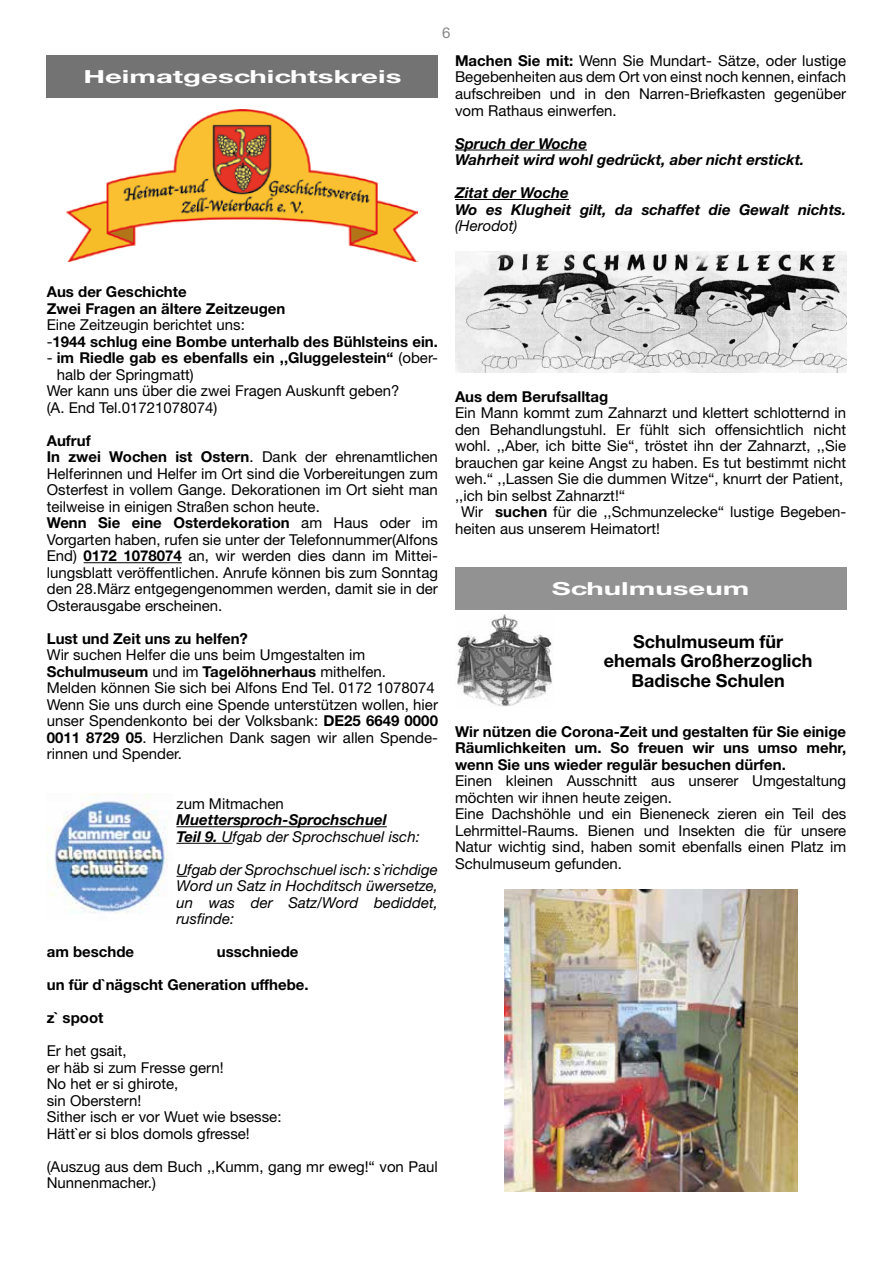
<style>
.page{position:relative;width:893px;height:1263px;background:#fff}
.page>*{position:absolute;margin:0;border:0;box-sizing:border-box;transform-origin:0 0}
.t1{font:700 18px/19.5px "Helvetica Neue";color:#000;text-align:center}
.t2{font:700 18px "Helvetica Neue CE";color:#fff;scale:1.63 1}
.t3{font:15px/16.5px "Helvetica Neue LT Std";color:#000}
.t4{font:700 15px/16.5px "Helvetica Neue LT Std";color:#000}
.t5{font:italic 700 15px/16.5px "Helvetica Neue LT Std";color:#000}
.t6{font:italic 15px/16.5px "Helvetica Neue LT Std";color:#000;text-align:justify}
.t7{font:15px "Helvetica Neue LT Std";color:#878787}
.s1{font-weight:700}
.s2{font-weight:400}
</style>
<div class="page">
<hr style="left:84px;top:562px;width:98px;height:1px;background:#000">
<hr style="left:176px;top:826px;width:211px;height:1px;background:#000">
<hr style="left:176px;top:843px;width:57px;height:1px;background:#000">
<div style="left:47px;top:55px;width:391px;height:43px;background:#737373"></div>
<img style="left:66px;top:109px;width:351px;height:153px">
<img style="left:48px;top:793px;width:120px;height:120px">
<hr style="left:455px;top:150px;width:132px;height:1px;background:#000">
<hr style="left:455px;top:199px;width:114px;height:1px;background:#000">
<img style="left:455px;top:252px;width:391px;height:120px">
<div style="left:455px;top:567px;width:391px;height:42px;background:#929292"></div>
<img style="left:457px;top:614px;width:95px;height:93px">
<img style="left:504px;top:889px;width:293px;height:302px">
<p class="t2" style="left:83px;top:66px;width:197px">Heimatgeschichtskreis</p>
<p class="t7" style="left:442px;top:24px;width:10px">6</p>
<p class="t3" style="left:455px;top:52px;width:393px;text-align:justify"><span class="s1">Machen Sie mit:</span> Wenn Sie Mundart- Sätze, oder lustige Begebenheiten aus dem Ort von einst noch kennen, einfach aufschreiben und in den Narren-Briefkasten gegenüber vom Rathaus einwerfen.</p>
<p class="t5" style="left:455px;top:135px;width:351px">Spruch der Woche<br>Wahrheit wird wohl gedrückt, aber nicht erstickt.</p>
<p class="t5" style="left:455px;top:184px;width:393px">Zitat der Woche<br>Wo es Klugheit gilt, da schaffet die Gewalt nichts.</p>
<p class="t6" style="left:455px;top:217px;width:64px">(Herodot)</p>
<p class="t4" style="left:47px;top:283px;width:240px">Aus der Geschichte<br>Zwei Fragen an ältere Zeitzeugen</p>
<p class="t4" style="left:47px;top:316px;width:393px"><span class="s2">Eine Zeitzeugin berichtet uns:<br>-</span>1944 schlug eine Bombe unterhalb des Bühlsteins ein.</p>
<p class="t4" style="left:47px;top:349px;width:393px"><span class="s2">-</span> im Riedle gab es ebenfalls ein ,,Gluggelestein“ <span class="s2">(ober-</span></p>
<p class="t3" style="left:57px;top:366px;width:138px">halb der Springmatt)</p>
<p class="t3" style="left:47px;top:382px;width:354px">Wer kann uns über die zwei Fragen Auskunft geben?</p>
<p class="t3" style="left:47px;top:399px;width:172px">(A. End Tel.01721078074)</p>
<p class="t3" style="left:47px;top:432px;width:393px"><span class="s1">Aufruf<br>In zwei Wochen ist Ostern</span>. Dank der ehrenamtlichen Helferinnen und Helfer im Ort sind die Vorbereitungen zum Osterfest in vollem Gange. Dekorationen im Ort sieht man teilweise in einigen Straßen schon heute.<br><span class="s1">Wenn Sie eine Osterdekoration</span> am Haus oder im Vorgarten haben, rufen sie unter der Telefonnummer(Alfons End) <span class="s1">0172 1078074</span> an, wir werden dies dann im Mittei&shy;lungsblatt veröffentlichen. Anrufe können bis zum Sonntag den 28.März entgegengenommen werden, damit sie in der Osterausgabe erscheinen.</p>
<p class="t4" style="left:47px;top:630px;width:203px">Lust und Zeit uns zu helfen?</p>
<p class="t3" style="left:47px;top:646px;width:393px">Wir suchen Helfer die uns beim Umgestalten im <span class="s1">Schulmuseum</span> und im <span class="s1">Tagelöhnerhaus</span> mithelfen.<br>Melden können Sie sich bei Alfons End Tel. 0172 1078074<br>Wenn Sie uns durch eine Spende unterstützen wollen, hier unser Spendenkonto bei der Volksbank: <span class="s1">DE25 6649 0000<br>0011 8729 05</span>. Herzlichen Dank sagen wir allen Spende&shy;rinnen und Spender.</p>
<p class="t3" style="left:176px;top:795px;width:109px">zum Mitmachen</p>
<p class="t5" style="left:176px;top:811px;width:245px">Muettersproch-Sprochschuel<br>Teil 9. <span class="s2">Ufgab der Sprochschuel isch:</span></p>
<p class="t6" style="left:176px;top:861px;width:263px">Ufgab der Sprochschuel isch: s`richdige Word un Satz in Hochditsch üwersetze, un was der Satz/Word bediddet, rusfinde:</p>
<p class="t4" style="left:47px;top:943px;width:89px">am beschde</p>
<p class="t4" style="left:217px;top:943px;width:83px">usschniede</p>
<p class="t4" style="left:47px;top:976px;width:263px">un für d`nägscht Generation uffhebe.</p>
<p class="t4" style="left:47px;top:1009px;width:58px">z` spoot</p>
<p class="t3" style="left:47px;top:1042px;width:236px">Er het gsait,<br>er häb si zum Fresse gern!<br>No het er si ghirote,<br>sin Oberstern!<br>Sither isch er vor Wuet wie bsesse:<br>Hätt`er si blos domols gfresse!</p>
<p class="t3" style="left:47px;top:1158px;width:393px">(Auszug aus dem Buch ,,Kumm, gang mr eweg!“ von Paul<br>Nunnenmacher.)</p>
<p class="t4" style="left:455px;top:388px;width:155px">Aus dem Berufsalltag</p>
<p class="t3" style="left:455px;top:405px;width:393px">Ein Mann kommt zum Zahnarzt und klettert schlotternd in</p>
<p class="t3" style="left:455px;top:421px;width:393px">den Behandlungstuhl. Er fühlt sich offensichtlich nicht</p>
<p class="t3" style="left:455px;top:438px;width:393px">wohl. ,,Aber, ich bitte Sie“, tröstet ihn der Zahnarzt, ,,Sie</p>
<p class="t3" style="left:455px;top:454px;width:393px">brauchen gar keine Angst zu haben. Es tut bestimmt nicht</p>
<p class="t3" style="left:455px;top:471px;width:390px">weh.“ ,,Lassen Sie die dummen Witze“, knurrt der Patient,</p>
<p class="t3" style="left:455px;top:487px;width:172px">,,ich bin selbst Zahnarzt!“</p>
<p class="t3" style="left:461px;top:504px;width:387px">Wir <span class="s1">suchen</span> für die ,,Schmunzelecke“ lustige Begeben-</p>
<p class="t3" style="left:455px;top:520px;width:207px">heiten aus unserem Heimatort!</p>
<p class="t2" style="left:552px;top:577px;width:123px">Schulmuseum</p>
<p class="t1" style="left:604px;top:631px;width:210px">Schulmuseum für ehemals Großherzoglich<br>Badische Schulen</p>
<p class="t4" style="left:455px;top:723px;width:393px;text-align:justify">Wir nützen die Corona-Zeit und gestalten für Sie einige Räumlichkeiten um. So freuen wir uns umso mehr, wenn Sie uns wieder regulär besuchen dürfen.</p>
<p class="t3" style="left:455px;top:772px;width:393px">Einen kleinen Ausschnitt aus unserer Umgestaltung möchten wir ihnen heute zeigen.<br>Eine Dachshöhle und ein Bieneneck zieren ein Teil des Lehrmittel-Raums. Bienen und Insekten die für unsere Natur wichtig sind, haben somit ebenfalls einen Platz im Schulmuseum gefunden.</p>
</div>
